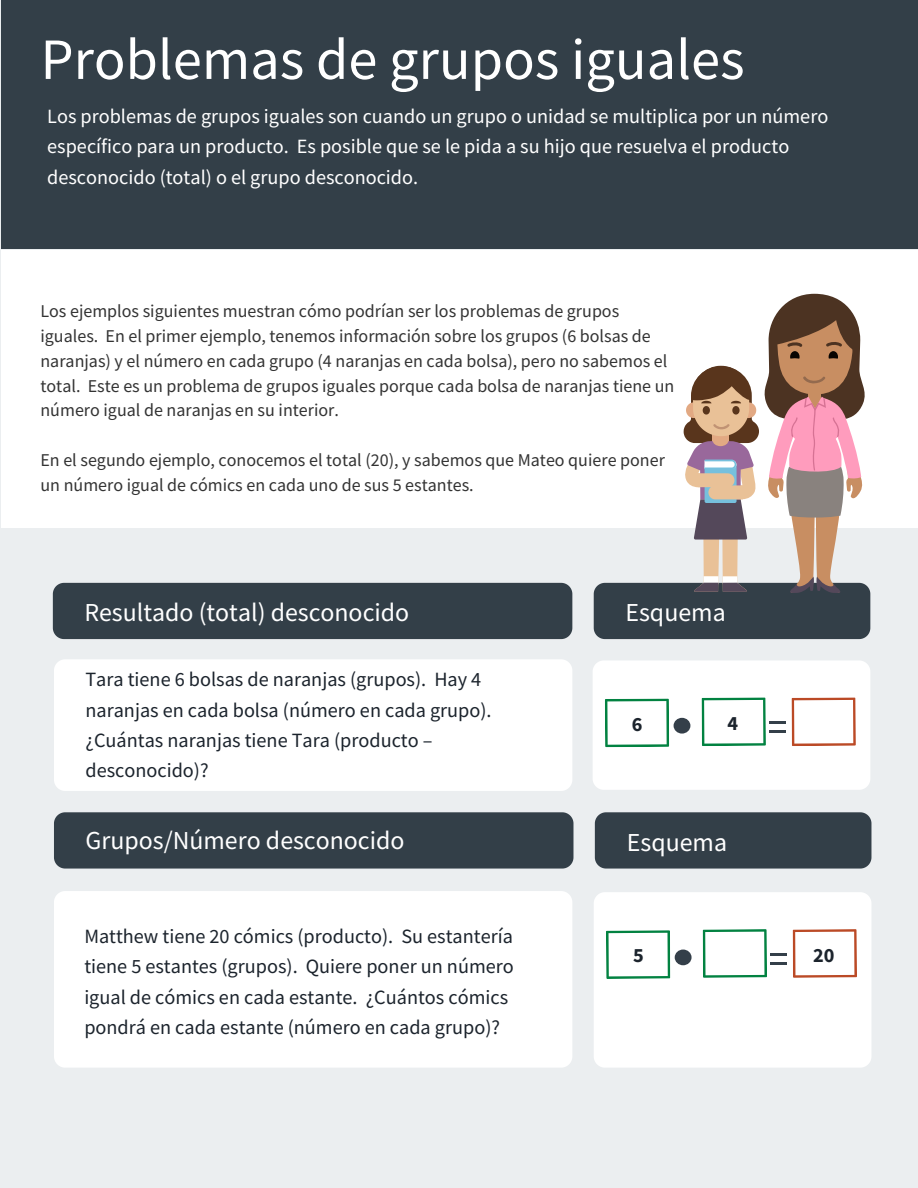
<style>
.page{position:relative;width:918px;height:1188px;background:#ebeef0}
.page>*{position:absolute;margin:0;border:0;box-sizing:border-box;transform-origin:0 0}
.t1{font:58.5px "Source Sans Pro";color:#fff}
.t2{font:25.8px "Source Sans Pro";color:#fff}
.t3{font:20.25px/30.3px "Source Sans Pro";color:#1c242d}
.t4{font:20.25px/30.3px "Source Sans Pro";color:#fff}
.t5{font:700 20.25px "Source Sans Pro";color:#1c242d}
.t6{font:18px/24.8px "Source Sans Pro";color:#333}
</style>
<div class="page">
<div style="left:1px;top:0;width:917px;height:249px;background:#333f48"></div>
<div style="left:1px;top:250px;width:917px;height:278px;background:#fff"></div>
<div style="left:54px;top:659px;width:518px;height:132px;background:#fff"></div>
<div style="left:54px;top:891px;width:518px;height:177px;background:#fff"></div>
<div style="left:594px;top:892px;width:277px;height:176px;background:#fff"></div>
<div style="left:595px;top:812px;width:276px;height:57px;background:#333f48"></div>
<svg style="left:593px;top:661px;width:277px;height:129px;background:#f4f7f4"></svg>
<svg style="left:606px;top:930px;width:64px;height:49px;background:#d5eae0"></svg>
<div style="left:675px;top:950px;width:17px;height:15px;background:#343f49;border-radius:50%"></div>
<svg style="left:793px;top:929px;width:64px;height:49px;background:#f3e1db"></svg>
<svg style="left:703px;top:929px;width:84px;height:49px;background:#daeae2"></svg>
<svg style="left:594px;top:294px;width:276px;height:345px"></svg>
<div style="left:53px;top:583px;width:519px;height:56px;background:#333f48"></div>
<div style="left:54px;top:812px;width:519px;height:57px;background:#333f48"></div>
<h2 class="t1" style="left:40px;top:22px;width:706px">Problemas de grupos iguales</h2>
<p class="t4" style="left:47px;top:101px;width:783px">Los problemas de grupos iguales son cuando un grupo o unidad se multiplica por un número específico para un producto. Es posible que se le pida a su hijo que resuelva el producto desconocido (total) o el grupo desconocido.</p>
<p class="t6" style="left:40px;top:299px;width:635px">Los ejemplos siguientes muestran cómo podrían ser los problemas de grupos iguales. En el primer ejemplo, tenemos información sobre los grupos (6 bolsas de naranjas) y el número en cada grupo (4 naranjas en cada bolsa), pero no sabemos el total. Este es un problema de grupos iguales porque cada bolsa de naranjas tiene un número igual de naranjas en su interior.</p>
<p class="t6" style="left:40px;top:447px;width:626px">En el segundo ejemplo, conocemos el total (20), y sabemos que Mateo quiere poner un número igual de cómics en cada uno de sus 5 estantes.</p>
<h3 class="t2" style="left:84px;top:596px;width:326px">Resultado (total) desconocido</h3>
<p class="t3" style="left:85px;top:664px;width:408px">Tara tiene 6 bolsas de naranjas (grupos). Hay 4 naranjas en cada bolsa (número en cada grupo). ¿Cuántas naranjas tiene Tara (producto – desconocido)?</p>
<h3 class="t2" style="left:85px;top:824px;width:321px">Grupos/Número desconocido</h3>
<p class="t3" style="left:84px;top:921px;width:431px">Matthew tiene 20 cómics (producto). Su estantería tiene 5 estantes (grupos). Quiere poner un número igual de cómics en cada estante. ¿Cuántos cómics pondrá en cada estante (número en cada grupo)?</p>
<h3 class="t2" style="left:626px;top:596px;width:102px">Esquema</h3>
<p class="t5" style="left:632px;top:711px;width:12px">6</p>
<p class="t5" style="left:727px;top:710px;width:12px">4</p>
<h3 class="t2" style="left:627px;top:826px;width:102px">Esquema</h3>
<p class="t5" style="left:633px;top:941px;width:12px">5</p>
<p class="t5" style="left:813px;top:941px;width:23px">20</p>
</div>
